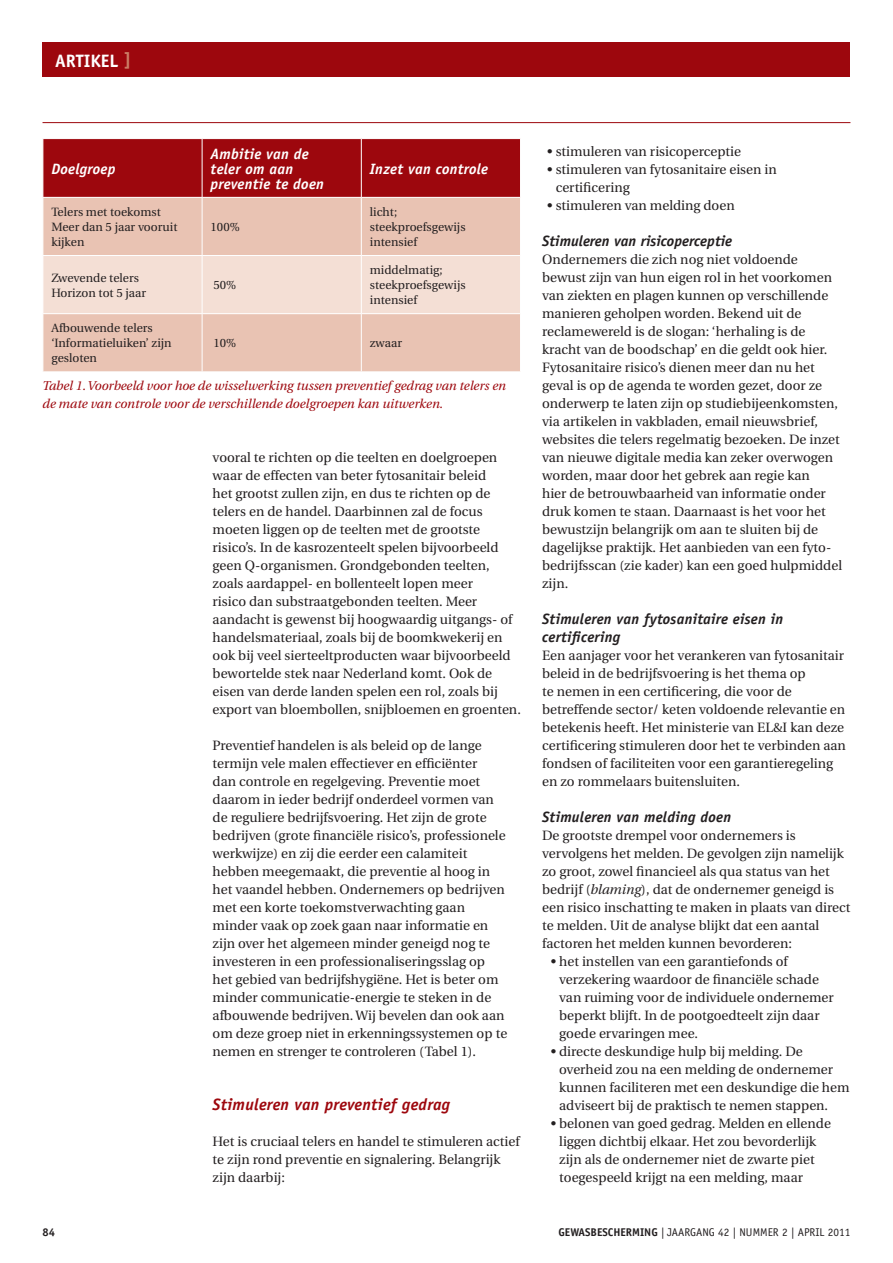
<style>
.page{position:relative;width:893px;height:1263px;background:#fff}
.page>*{position:absolute;margin:0;border:0;box-sizing:border-box;transform-origin:0 0}
.t1{font:700 18px "Officina Sans";color:#fff}
.t2{font:italic 700 16.5px "Officina Sans";letter-spacing:.015em;color:#9d070d}
.t3{font:italic 700 15px/18px "Officina Sans";letter-spacing:.015em;color:#231f20}
.t4{font:italic 700 15px/15px "Officina Sans";letter-spacing:.015em;color:#fff}
.t5{font:13.5px/18px "Utopia";color:#231f20}
.t6{font:italic 12.75px/18px "Utopia";color:#9d070d}
.t7{font:12px/15px "Utopia";color:#231f20}
.t8{font:11.25px "Officina Sans";color:#231f20}
.t9{font:700 11.25px "Officina Sans";color:#231f20}
.s1{color:#cb7c64}
.s2{font-style:italic}
.s3{font-weight:700}
</style>
<div class="page">
<div style="left:43px;top:43px;width:807px;height:34px;background:#9d070d"></div>
<hr style="left:43px;top:122px;width:807px;height:1px;background:#9d070d">
<div style="left:44px;top:139px;width:476px;height:58px;background:#9d070d"></div>
<div style="left:44px;top:198px;width:476px;height:173px;background:#e9c3b3"></div>
<div style="left:44px;top:256px;width:476px;height:57px;background:#f4dfd5"></div>
<hr style="left:202px;top:139px;width:1px;height:58px;background:#fff">
<hr style="left:361px;top:139px;width:1px;height:58px;background:#fff">
<hr style="left:202px;top:198px;width:1px;height:57px;background:#fff">
<hr style="left:361px;top:198px;width:1px;height:57px;background:#fff">
<hr style="left:43px;top:255px;width:159px;height:1px;background:#fff">
<hr style="left:202px;top:255px;width:159px;height:1px;background:#fff">
<hr style="left:202px;top:256px;width:1px;height:57px;background:#fff">
<hr style="left:361px;top:255px;width:160px;height:1px;background:#fff">
<hr style="left:361px;top:256px;width:1px;height:57px;background:#fff">
<hr style="left:43px;top:313px;width:159px;height:1px;background:#fff">
<hr style="left:202px;top:313px;width:159px;height:1px;background:#fff">
<hr style="left:202px;top:314px;width:1px;height:57px;background:#fff">
<hr style="left:361px;top:313px;width:160px;height:1px;background:#fff">
<hr style="left:361px;top:314px;width:1px;height:57px;background:#fff">
<h1 class="t1" style="left:55px;top:49px;width:78px">ARTIKEL <span class="s1">]</span></h1>
<p class="t4" style="left:51px;top:161px;width:66px">Doelgroep</p>
<p class="t7" style="left:51px;top:205px;width:128px">Telers met toekomst<br>Meer dan 5 jaar vooruit kijken</p>
<p class="t4" style="left:211px;top:146px;width:115px">Ambitie van de teler om aan preventie te doen</p>
<p class="t7" style="left:211px;top:220px;width:31px">100%</p>
<p class="t7" style="left:51px;top:270px;width:96px">Zwevende telers<br>Horizon tot 5 jaar</p>
<p class="t7" style="left:213px;top:278px;width:24px">50%</p>
<p class="t4" style="left:370px;top:161px;width:120px">Inzet van controle</p>
<p class="t7" style="left:370px;top:205px;width:97px">licht; steekproefsgewijs intensief</p>
<p class="t7" style="left:370px;top:263px;width:97px">middelmatig; steekproefsgewijs intensief</p>
<p class="t7" style="left:51px;top:321px;width:122px">Afbouwende telers ‘Informatieluiken’ zijn gesloten</p>
<p class="t7" style="left:213px;top:336px;width:24px">10%</p>
<p class="t7" style="left:370px;top:336px;width:34px">zwaar</p>
<p class="t6" style="left:43px;top:377px;width:465px">Tabel 1. Voorbeeld voor hoe de wisselwerking tussen preventief gedrag van telers en de mate van controle voor de verschillende doelgroepen kan uitwerken.</p>
<p class="t5" style="left:213px;top:449px;width:310px">vooral te richten op die teelten en doelgroepen waar de effecten van beter fytosanitair beleid<br>het grootst zullen zijn, en dus te richten op de telers en de handel. Daarbinnen zal de focus moeten liggen op de teelten met de grootste risico’s. In de kasrozenteelt spelen bijvoorbeeld geen Q-organismen. Grondgebonden teelten, zoals aardappel- en bollenteelt lopen meer<br>risico dan substraatgebonden teelten. Meer aandacht is gewenst bij hoogwaardig uitgangs- of handelsmateriaal, zoals bij de boomkwekerij en ook bij veel sierteeltproducten waar bijvoorbeeld bewortelde stek naar Nederland komt. Ook de eisen van derde landen spelen een rol, zoals bij export van bloembollen, snijbloemen en groenten.</p>
<p class="t5" style="left:213px;top:737px;width:296px">Preventief handelen is als beleid op de lange termijn vele malen effectiever en efficiënter<br>dan controle en regelgeving. Preventie moet daarom in ieder bedrijf onderdeel vormen van de reguliere bedrijfsvoering. Het zijn de grote bedrijven (grote financiële risico’s, professionele werkwijze) en zij die eerder een calamiteit hebben meegemaakt, die preventie al hoog in het vaandel hebben. Ondernemers op bedrijven met een korte toekomstverwachting gaan minder vaak op zoek gaan naar informatie en zijn over het algemeen minder geneigd nog te investeren in een professionaliseringsslag op het gebied van bedrijfshygiëne. Het is beter om minder communicatie-energie te steken in de afbouwende bedrijven. Wij bevelen dan ook aan om deze groep niet in erkenningssystemen op te nemen en strenger te controleren (Tabel 1).</p>
<p class="t2" style="left:213px;top:1095px;width:239px">Stimuleren van preventief gedrag</p>
<p class="t5" style="left:213px;top:1133px;width:309px">Het is cruciaal telers en handel te stimuleren actief te zijn rond preventie en signalering. Belangrijk zijn daarbij:</p>
<p class="t5" style="left:547px;top:143px;width:195px">• stimuleren van risicoperceptie</p>
<p class="t5" style="left:556px;top:161px;width:223px;text-indent:-9px">• stimuleren van fytosanitaire eisen in certificering</p>
<p class="t5" style="left:547px;top:197px;width:189px">• stimuleren van melding doen</p>
<p class="t3" style="left:542px;top:232px;width:192px">Stimuleren van risicoperceptie</p>
<p class="t5" style="left:542px;top:251px;width:301px">Ondernemers die zich nog niet voldoende bewust zijn van hun eigen rol in het voorkomen van ziekten en plagen kunnen op verschillende manieren geholpen worden. Bekend uit de reclamewereld is de slogan: ‘herhaling is de kracht van de boodschap’ en die geldt ook hier.<br>Fytosanitaire risico’s dienen meer dan nu het geval is op de agenda te worden gezet, door ze onderwerp te laten zijn op studiebijeenkomsten, via artikelen in vakbladen, email nieuwsbrief, websites die telers regelmatig bezoeken. De inzet van nieuwe digitale media kan zeker overwogen worden, maar door het gebrek aan regie kan<br>hier de betrouwbaarheid van informatie onder druk komen te staan. Daarnaast is het voor het bewustzijn belangrijk om aan te sluiten bij de dagelijkse praktijk. Het aanbieden van een fyto&shy;bedrijfsscan (zie kader) kan een goed hulpmiddel zijn.</p>
<p class="t3" style="left:542px;top:610px;width:242px">Stimuleren van fytosanitaire eisen in certificering</p>
<p class="t5" style="left:542px;top:647px;width:305px">Een aanjager voor het verankeren van fytosanitair beleid in de bedrijfsvoering is het thema op<br>te nemen in een certificering, die voor de betreffende sector/ keten voldoende relevantie en betekenis heeft. Het ministerie van EL&amp;I kan deze certificering stimuleren door het te verbinden aan fondsen of faciliteiten voor een garantieregeling en zo rommelaars buitensluiten.</p>
<p class="t3" style="left:542px;top:808px;width:190px">Stimuleren van melding doen</p>
<p class="t5" style="left:542px;top:827px;width:310px">De grootste drempel voor ondernemers is vervolgens het melden. De gevolgen zijn namelijk zo groot, zowel financieel als qua status van het bedrijf (<span class="s2">blaming</span>), dat de ondernemer geneigd is een risico inschatting te maken in plaats van direct te melden. Uit de analyse blijkt dat een aantal factoren het melden kunnen bevorderen:</p>
<p class="t5" style="left:559px;top:953px;width:276px;text-indent:-9px">• het instellen van een garantiefonds of verzekering waardoor de financiële schade van ruiming voor de individuele ondernemer beperkt blijft. In de pootgoedteelt zijn daar goede ervaringen mee.</p>
<p class="t5" style="left:559px;top:1043px;width:292px;text-indent:-9px">• directe deskundige hulp bij melding. De overheid zou na een melding de ondernemer kunnen faciliteren met een deskundige die hem adviseert bij de praktisch te nemen stappen.</p>
<p class="t5" style="left:559px;top:1115px;width:273px;text-indent:-9px">• belonen van goed gedrag. Melden en ellende liggen dichtbij elkaar. Het zou bevorderlijk zijn als de ondernemer niet de zwarte piet toegespeeld krijgt na een melding, maar</p>
<p class="t9" style="left:43px;top:1225px;width:14px">84</p>
<p class="t8" style="left:558px;top:1226px;width:293px"><span class="s3">GEWASBESCHERMING</span> | JAARGANG 42 | NUMMER 2 | APRIL 2011</p>
</div>
